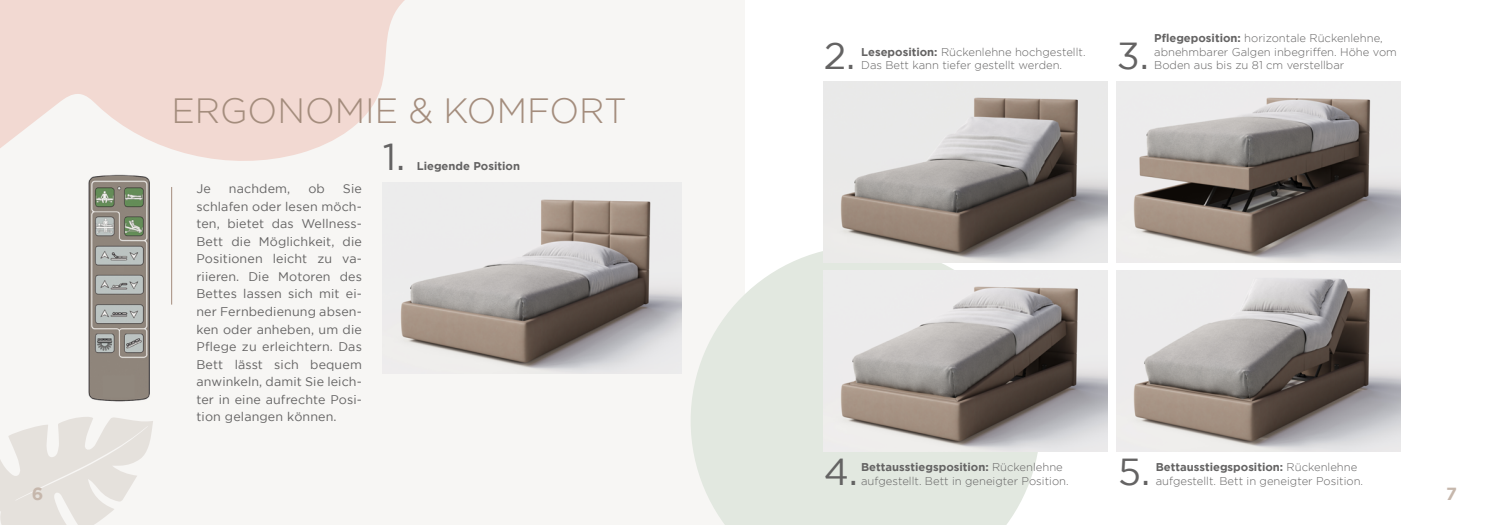
<style>
.page{position:relative;width:1489px;height:525px;background:#fff}
.page>*{position:absolute;margin:0;border:0;box-sizing:border-box;transform-origin:0 0}
.t1{font:37.5px "Gotham";color:#646363}
.t2{font:300 35px "Gotham";color:#a48d7d}
.t3{font:700 17.5px "Gotham";color:#c6b7ac}
.t4{font:12.5px/17.5px "Gotham";letter-spacing:.01em;color:#646363;text-align:justify}
.t5{font:300 11.25px/13.5px "Gotham";color:#646363}
.t6{font:700 11.25px "Gotham";color:#646363}
.s1{font-weight:700}
</style>
<div class="page">
<div style="left:0;top:0;width:744px;height:524px;background:#f7f6f4"></div>
<svg style="left:691px;top:246px;width:349px;height:278px;fill:#e2e8e0"></svg>
<svg style="left:691px;top:516px;width:53px;height:8px"></svg>
<svg style="left:0;top:417px;width:153px;height:107px"></svg>
<svg style="left:0;top:0;width:405px;height:191px;fill:#f2d9d2"></svg>
<hr style="left:171px;top:187px;width:1px;height:117px;background:#a48d7d">
<img style="left:383px;top:182px;width:298px;height:191px">
<img style="left:823px;top:82px;width:284px;height:180px">
<img style="left:823px;top:270px;width:284px;height:181px">
<img style="left:1116px;top:82px;width:284px;height:180px">
<img style="left:1116px;top:270px;width:284px;height:181px">
<img style="left:73px;top:172px;width:94px;height:230px">
<h2 class="t2" style="left:171px;top:92px;width:457px">ERGONOMIE &amp; KOMFORT</h2>
<p class="t4" style="left:196px;top:180px;width:16px">Je</p>
<p class="t4" style="left:229px;top:180px;width:63px">nachdem,</p>
<p class="t4" style="left:308px;top:180px;width:18px">ob</p>
<p class="t4" style="left:196px;top:180px;width:167px;text-indent:146px">Sie schlafen oder lesen möch&shy;ten, bietet das Wellness-Bett die Möglichkeit, die Positionen leicht zu va&shy;riieren. Die Motoren des Bettes lassen sich mit ei&shy;ner Fernbedienung absen&shy;ken oder anheben, um die Pflege zu erleichtern. Das Bett lässt sich bequem anwinkeln, damit Sie leich&shy;ter in eine aufrechte Posi&shy;tion gelangen können.</p>
<h1 class="t1" style="left:383px;top:136px;width:24px">1.</h1>
<p class="t6" style="left:417px;top:159px;width:105px">Liegende Position</p>
<h1 class="t1" style="left:823px;top:35px;width:33px">2.</h1>
<p class="t5" style="left:861px;top:45px;width:226px"><span class="s1">Leseposition:</span> Rückenlehne hochgestellt.<br>Das Bett kann tiefer gestellt werden.</p>
<h1 class="t1" style="left:1116px;top:35px;width:34px">3.</h1>
<p class="t5" style="left:1154px;top:31px;width:244px"><span class="s1">Pflegeposition:</span> horizontale Rückenlehne, abnehmbarer Galgen inbegriffen. Höhe vom<br>Boden aus bis zu 81 cm verstellbar</p>
<h1 class="t1" style="left:823px;top:450px;width:36px">4.</h1>
<p class="t5" style="left:861px;top:460px;width:209px"><span class="s1">Bettausstiegsposition:</span> Rückenlehne aufgestellt. Bett in geneigter Position.</p>
<h1 class="t1" style="left:1118px;top:450px;width:34px">5.</h1>
<p class="t5" style="left:1155px;top:460px;width:209px"><span class="s1">Bettausstiegsposition:</span> Rückenlehne aufgestellt. Bett in geneigter Position.</p>
<h3 class="t3" style="left:32px;top:483px;width:13px">6</h3>
<h3 class="t3" style="left:1445px;top:483px;width:12px">7</h3>
</div>
